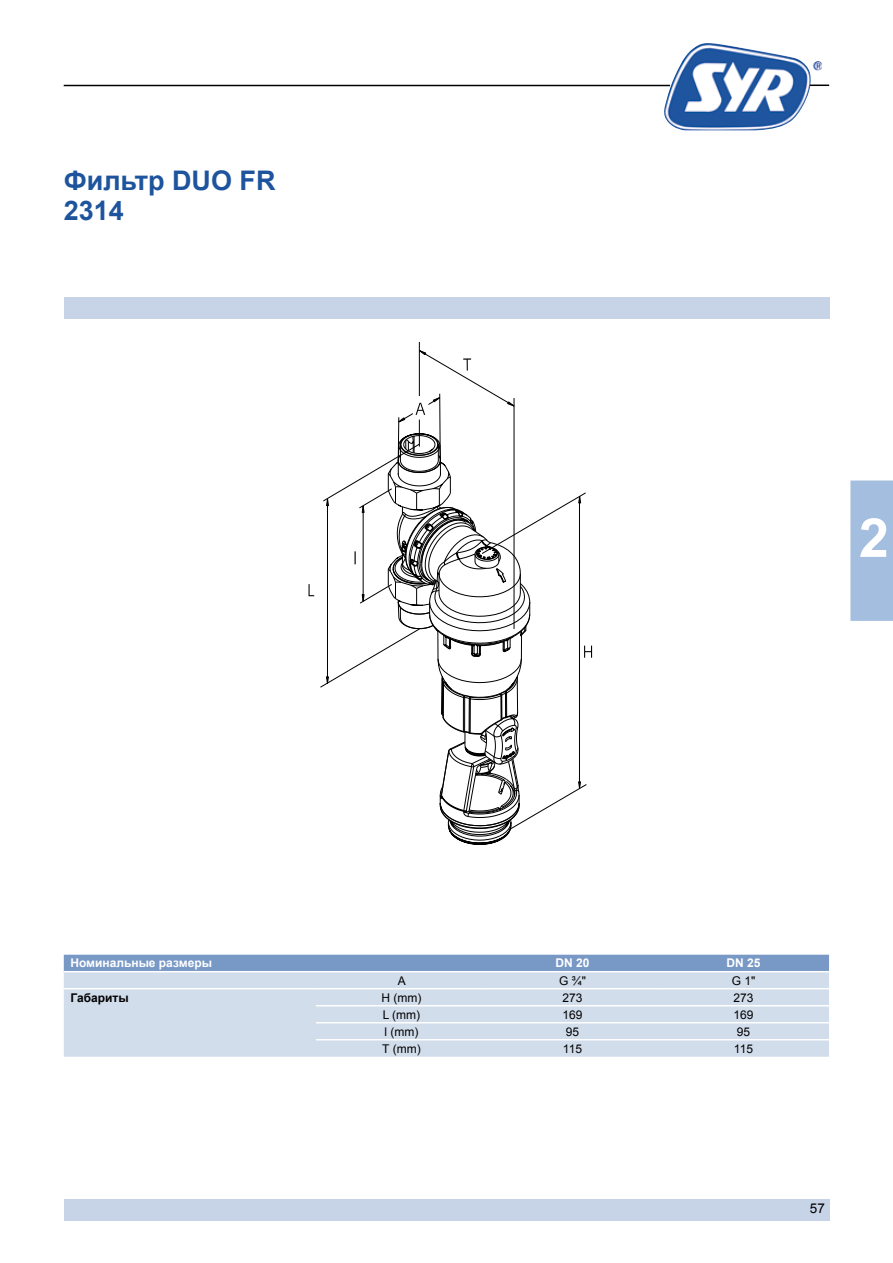
<style>
.page{position:relative;width:893px;height:1263px;background:#fff}
.page>*{position:absolute;margin:0;border:0;box-sizing:border-box;transform-origin:0 0}
.t1{font:700 54px "Arial";color:#fff}
.t2{font:700 27px/30px "Arial";color:#1e549e}
.t3{font:13.5px "Arial";color:#000}
.t4{font:12px "Arial";color:#000}
.t5{font:700 12px "Arial";color:#fff}
.t6{font:700 12px "Arial";color:#000}
</style>
<div class="page">
<div style="left:64px;top:298px;width:765px;height:21px;background:#c7d4e7"></div>
<div style="left:64px;top:1199px;width:765px;height:21px;background:#c7d4e7"></div>
<img style="left:663px;top:43px;width:159px;height:87px">
<hr style="left:64px;top:85px;width:606px;height:1px;background:#000">
<svg style="left:810px;top:85px;width:19px;height:1px"></svg>
<hr style="left:419px;top:342px;width:1px;height:105px;background:#000">
<svg style="left:308px;top:584px;width:6px;height:12px"></svg>
<svg style="left:449px;top:832px;width:61px;height:9px"></svg>
<svg style="left:320px;top:349px;width:272px;height:483px"></svg>
<div style="left:850px;top:480px;width:43px;height:141px;background:#a4bee0"></div>
<div style="left:64px;top:955px;width:765px;height:16px;background:#7898c5"></div>
<div style="left:64px;top:972px;width:765px;height:85px;background:#d2ddec"></div>
<hr style="left:64px;top:988px;width:252px;height:1px;background:#fff">
<hr style="left:316px;top:988px;width:171px;height:1px;background:#fff">
<hr style="left:487px;top:988px;width:171px;height:1px;background:#fff">
<hr style="left:658px;top:988px;width:171px;height:1px;background:#fff">
<hr style="left:316px;top:1005px;width:171px;height:1px;background:#fff">
<hr style="left:487px;top:1005px;width:171px;height:1px;background:#fff">
<hr style="left:658px;top:1005px;width:171px;height:1px;background:#fff">
<hr style="left:316px;top:1022px;width:171px;height:1px;background:#fff">
<hr style="left:487px;top:1022px;width:171px;height:1px;background:#fff">
<hr style="left:658px;top:1022px;width:171px;height:1px;background:#fff">
<hr style="left:316px;top:1039px;width:171px;height:1px;background:#fff">
<hr style="left:487px;top:1039px;width:171px;height:1px;background:#fff">
<hr style="left:658px;top:1039px;width:171px;height:1px;background:#fff">
<h2 class="t2" style="left:64px;top:166px;width:213px">Фильтр DUO FR<br>2314</h2>
<h1 class="t1" style="left:859px;top:502px;width:32px">2</h1>
<p class="t5" style="left:70px;top:955px;width:143px">Номинальные размеры</p>
<p class="t5" style="left:555px;top:955px;width:36px">DN 20</p>
<p class="t5" style="left:726px;top:955px;width:36px">DN 25</p>
<p class="t4" style="left:398px;top:972px;width:10px">A</p>
<p class="t4" style="left:559px;top:972px;width:28px">G ¾"</p>
<p class="t4" style="left:732px;top:972px;width:25px">G 1"</p>
<p class="t6" style="left:70px;top:990px;width:60px">Габариты</p>
<p class="t4" style="left:381px;top:989px;width:41px">H (mm)</p>
<p class="t4" style="left:562px;top:989px;width:22px">273</p>
<p class="t4" style="left:733px;top:989px;width:22px">273</p>
<p class="t4" style="left:383px;top:1006px;width:39px">L (mm)</p>
<p class="t4" style="left:562px;top:1006px;width:22px">169</p>
<p class="t4" style="left:733px;top:1006px;width:22px">169</p>
<p class="t4" style="left:384px;top:1023px;width:35px">l (mm)</p>
<p class="t4" style="left:566px;top:1023px;width:15px">95</p>
<p class="t4" style="left:737px;top:1023px;width:15px">95</p>
<p class="t4" style="left:382px;top:1041px;width:40px">T (mm)</p>
<p class="t4" style="left:563px;top:1041px;width:21px">115</p>
<p class="t4" style="left:734px;top:1041px;width:21px">115</p>
<p class="t3" style="left:810px;top:1200px;width:17px">57</p>
</div>
